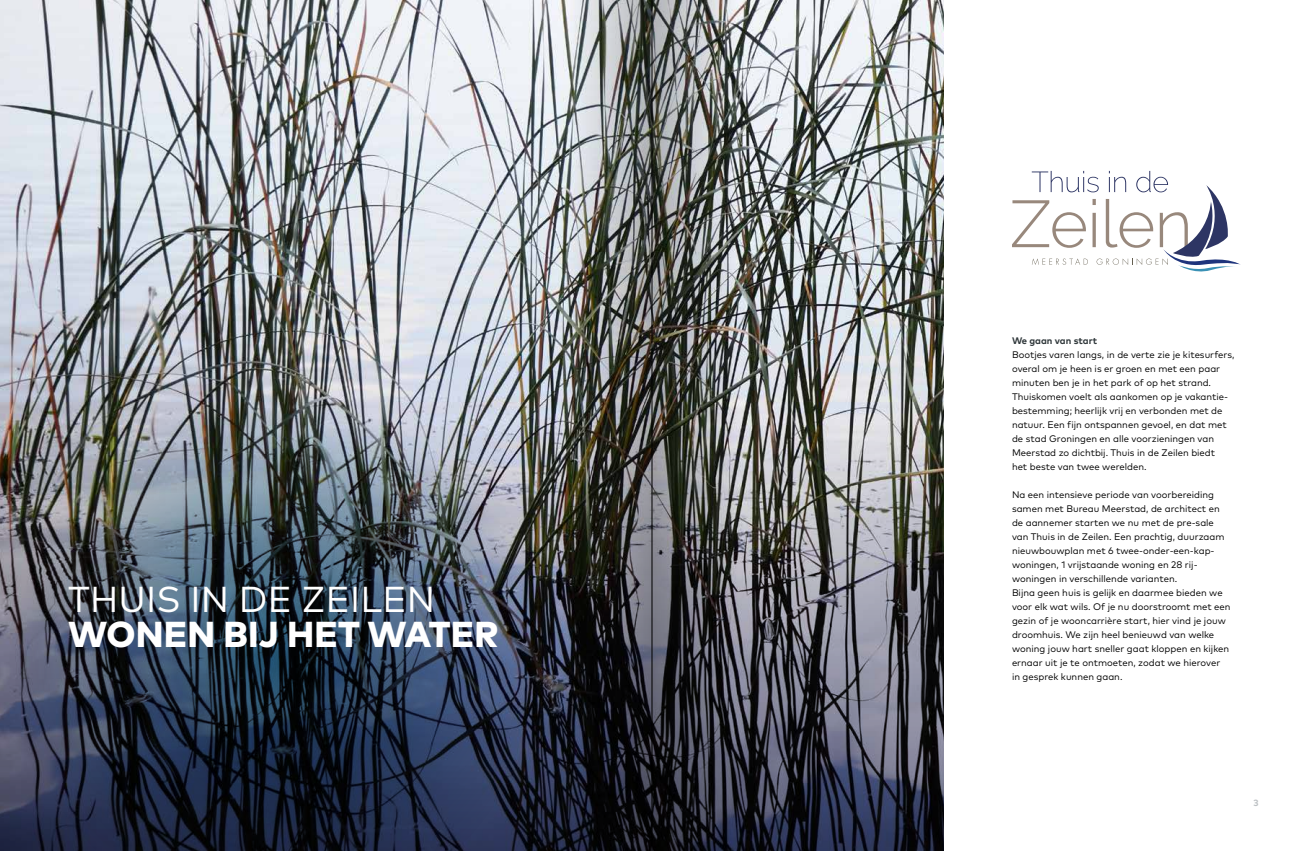
<style>
.page{position:relative;width:1304px;height:851px;background:#fff}
.page>*{position:absolute;margin:0;border:0;box-sizing:border-box;transform-origin:0 0}
.t1{font:800 36px "Mark Pro";letter-spacing:.005em;color:#fff}
.t2{font:36px "Mark Pro";letter-spacing:.005em;color:#fff}
.t3{font:9.5px/14px "Mark Pro";color:#000}
.t4{font:700 9.5px "Mark Pro";color:#30383b}
.t5{font:700 9px "Mark Pro";color:#bdc1c4}
</style>
<div class="page">
<svg style="left:1012px;top:171px;width:229px;height:101px"></svg>
<img style="left:0;top:0;width:944px;height:425px">
<img style="left:0;top:425px;width:944px;height:425px">
<img style="left:14px;top:397px;width:525px;height:453px">
<img style="left:567px;top:0;width:170px;height:850px">
<hr style="left:652px;top:0;width:1px;height:850px;background:#000">
<h1 class="t2" style="left:68px;top:572px;width:369px">THUIS IN DE ZEILEN</h1>
<h1 class="t1" style="left:68px;top:606px;width:432px">WONEN BIJ HET WATER</h1>
<p class="t4" style="left:1012px;top:333px;width:87px">We gaan van start</p>
<p class="t3" style="left:1012px;top:347px;width:224px">Bootjes varen langs, in de verte zie je kitesurfers, overal om je heen is er groen en met een paar minuten ben je in het park of op het strand.<br>Thuiskomen voelt als aankomen op je vakantie&shy;bestemming; heerlijk vrij en verbonden met de natuur. Een fijn ontspannen gevoel, en dat met de stad Groningen en alle voorzieningen van Meerstad zo dichtbij. Thuis in de Zeilen biedt<br>het beste van twee werelden.</p>
<p class="t3" style="left:1012px;top:487px;width:220px">Na een intensieve periode van voorbereiding samen met Bureau Meerstad, de architect en de aannemer starten we nu met de pre-sale van Thuis in de Zeilen. Een prachtig, duurzaam nieuwbouwplan met 6 twee-onder-een-kap&shy;woningen, 1 vrijstaande woning en 28 rij&shy;woningen in verschillende varianten.<br>Bijna geen huis is gelijk en daarmee bieden we voor elk wat wils. Of je nu doorstroomt met een gezin of je wooncarrière start, hier vind je jouw droomhuis. We zijn heel benieuwd van welke woning jouw hart sneller gaat kloppen en kijken ernaar uit je te ontmoeten, zodat we hierover in gesprek kunnen gaan.</p>
<p class="t5" style="left:1253px;top:795px;width:7px">3</p>
</div>
